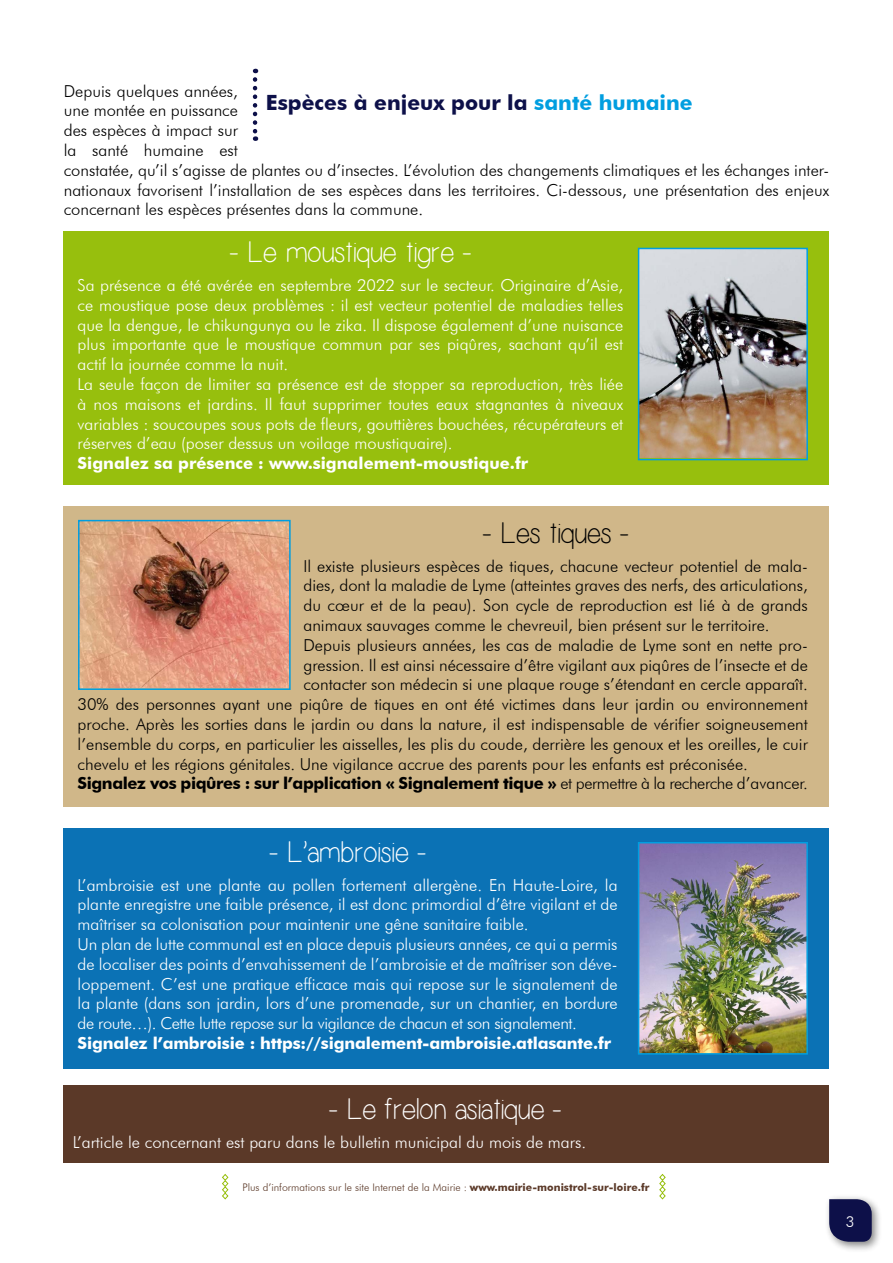
<style>
.page{position:relative;width:893px;height:1263px;background:#fff}
.page>*{position:absolute;margin:0;border:0;box-sizing:border-box;transform-origin:0 0}
.t1{font:30px "Simplicity";color:#fff}
.t2{font:30px "Simplicity";color:#000}
.t3{font:700 21px "Futura BT";color:#0d1049}
.t4{font:300 16.5px/19.8px "Futura BT";color:#fff}
.t5{font:300 16.5px/19.8px "Futura BT";color:#000}
.t6{font:700 16.5px "Futura BT";letter-spacing:-.01em;color:#fff}
.t7{font:700 16.5px "Futura BT";letter-spacing:-.025em;color:#000}
.t8{font:300 15px "Futura BT";color:#fff}
.t9{font:300 10.5px "Futura BT";color:#5b3928}
.s1{color:#009ee0}
.s2{font-weight:300}
.s3{font-weight:700}
</style>
<div class="page">
<div style="left:824px;top:1194px;width:59px;height:59px;background:#000;opacity:.5"></div>
<svg style="left:829px;top:1199px;width:43px;height:43px;background:#202256"></svg>
<div style="left:64px;top:828px;width:765px;height:240px;background:#0b72b5"></div>
<div style="left:64px;top:506px;width:765px;height:301px;background:#d0b789"></div>
<div style="left:64px;top:231px;width:765px;height:253px;background:#97bf0d"></div>
<svg style="left:253px;top:79px;width:4px;height:62px"></svg>
<img style="left:641px;top:251px;width:164px;height:206px">
<div style="left:638px;top:248px;width:170px;height:212px;border:2px solid #009ee0"></div>
<svg style="left:659px;top:1174px;width:7px;height:25px"></svg>
<svg style="left:222px;top:1174px;width:7px;height:25px"></svg>
<img style="left:81px;top:523px;width:207px;height:164px">
<div style="left:78px;top:520px;width:213px;height:170px;border:2px solid #009ee0"></div>
<img style="left:641px;top:845px;width:164px;height:206px">
<div style="left:638px;top:842px;width:170px;height:212px;border:2px solid #009ee0"></div>
<div style="left:64px;top:1085px;width:765px;height:77px;background:#5b3928"></div>
<p class="t5" style="left:64px;top:81px;width:767px">Depuis quelques années,<br>une montée en puissance<br>des espèces à impact sur<br>la santé humaine est<br>constatée, qu’il s’agisse de plantes ou d’insectes. L’évolution des changements climatiques et les échanges inter&shy;nationaux favorisent l’installation de ses espèces dans les territoires. Ci-dessous, une présentation des enjeux concernant les espèces présentes dans la commune.</p>
<h1 class="t1" style="left:230px;top:237px;width:243px">- Le moustique tigre -</h1>
<p class="t4" style="left:78px;top:275px;width:547px">Sa présence a été avérée en septembre 2022 sur le secteur. Originaire d’Asie, ce moustique pose deux problèmes : il est vecteur potentiel de maladies telles que la dengue, le chikungunya ou le zika. Il dispose également d’une nuisance plus importante que le moustique commun par ses piqûres, sachant qu’il est actif la journée comme la nuit.<br>La seule façon de limiter sa présence est de stopper sa reproduction, très liée à nos maisons et jardins. Il faut supprimer toutes eaux stagnantes à niveaux variables : soucoupes sous pots de fleurs, gouttières bouchées, récupérateurs et réserves d’eau (poser dessus un voilage moustiquaire).</p>
<p class="t6" style="left:78px;top:453px;width:452px">Signalez sa présence : www.signalement-moustique.fr</p>
<p class="t3" style="left:266px;top:90px;width:428px">Espèces à enjeux pour la <span class="s1">santé humaine</span></p>
<h1 class="t2" style="left:483px;top:517px;width:147px">- Les tiques -</h1>
<p class="t5" style="left:303px;top:556px;width:506px">Il existe plusieurs espèces de tiques, chacune vecteur potentiel de mala-</p>
<p class="t5" style="left:303px;top:575px;width:506px">dies, dont la maladie de Lyme (atteintes graves des nerfs, des articulations,</p>
<p class="t5" style="left:303px;top:595px;width:506px">du cœur et de la peau). Son cycle de reproduction est lié à de grands</p>
<p class="t5" style="left:303px;top:615px;width:468px">animaux sauvages comme le chevreuil, bien présent sur le territoire.</p>
<p class="t5" style="left:303px;top:635px;width:506px">Depuis plusieurs années, les cas de maladie de Lyme sont en nette pro-</p>
<p class="t5" style="left:303px;top:655px;width:506px">gression. Il est ainsi nécessaire d’être vigilant aux piqûres de l’insecte et de</p>
<p class="t5" style="left:303px;top:674px;width:506px">contacter son médecin si une plaque rouge s’étendant en cercle apparaît.</p>
<p class="t5" style="left:78px;top:694px;width:732px">30% des personnes ayant une piqûre de tiques en ont été victimes dans leur jardin ou environnement</p>
<p class="t5" style="left:78px;top:714px;width:732px">proche. Après les sorties dans le jardin ou dans la nature, il est indispensable de vérifier soigneusement</p>
<p class="t5" style="left:78px;top:734px;width:732px">l’ensemble du corps, en particulier les aisselles, les plis du coude, derrière les genoux et les oreilles, le cuir</p>
<p class="t5" style="left:78px;top:754px;width:672px">chevelu et les régions génitales. Une vigilance accrue des parents pour les enfants est préconisée.</p>
<p class="t7" style="left:78px;top:773px;width:732px">Signalez vos piqûres : sur l’application « Signalement tique » <span class="s2">et permettre à la recherche d’avancer.</span></p>
<h1 class="t1" style="left:269px;top:836px;width:158px">- L’ambroisie -</h1>
<p class="t4" style="left:78px;top:875px;width:542px">L’ambroisie est une plante au pollen fortement allergène. En Haute-Loire, la plante enregistre une faible présence, il est donc primordial d’être vigilant et de maîtriser sa colonisation pour maintenir une gêne sanitaire faible.<br>Un plan de lutte communal est en place depuis plusieurs années, ce qui a permis de localiser des points d’envahissement de l’ambroisie et de maîtriser son déve&shy;loppement. C’est une pratique efficace mais qui repose sur le signalement de la plante (dans son jardin, lors d’une promenade, sur un chantier, en bordure de route…). Cette lutte repose sur la vigilance de chacun et son signalement.</p>
<p class="t6" style="left:78px;top:1033px;width:535px">Signalez l’ambroisie : https://signalement-ambroisie.atlasante.fr</p>
<h1 class="t1" style="left:329px;top:1094px;width:234px">- Le frelon asiatique -</h1>
<p class="t4" style="left:73px;top:1132px;width:515px">L’article le concernant est paru dans le bulletin municipal du mois de mars.</p>
<p class="t9" style="left:242px;top:1180px;width:408px">Plus d’informations sur le site Internet de la Mairie : <span class="s3">www.mairie-monistrol-sur-loire.fr</span></p>
<p class="t8" style="left:846px;top:1213px;width:10px">3</p>
</div>
